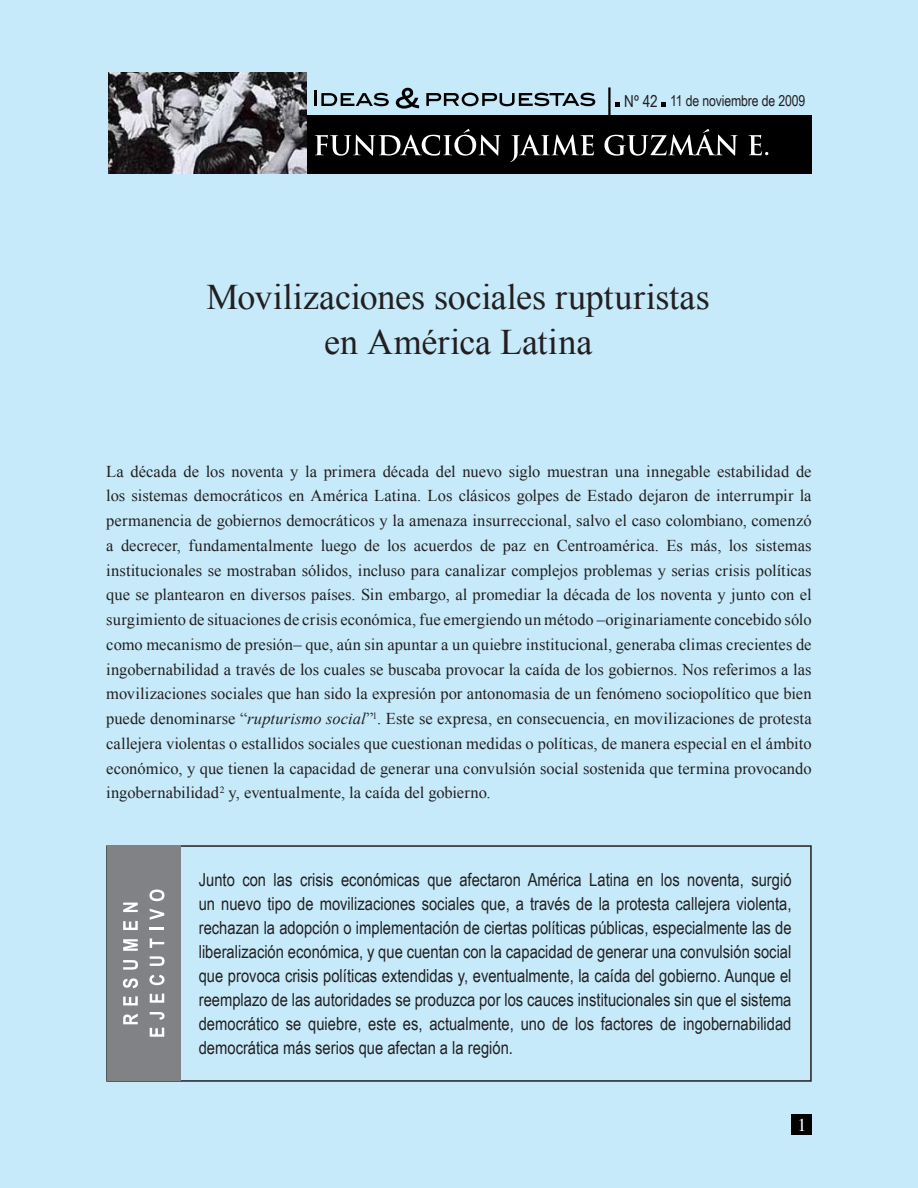
<style>
.page{position:relative;width:918px;height:1188px;background:#c6eafa}
.page>*{position:absolute;margin:0;border:0;box-sizing:border-box;transform-origin:0 0}
.Título_1{font:36px "Times New Roman";color:#231f20}
.t1{font:18px/24px "Arial Narrow";color:#231f20;text-align:justify}
.t2{font:18px "Times";color:#fff}
.t3{font:16.5px/24.8px "Times New Roman";color:#231f20;text-align:justify}
.t4{font:16.5px "Arial Narrow";color:#231f20}
.t5{font:15px "Arial Narrow";letter-spacing:-.01em;color:#231f20}
.s1{font-style:italic}
</style>
<div class="page">
<div style="left:106px;top:845px;width:706px;height:237px;border:2px solid #231f20"></div>
<div style="left:290px;top:115px;width:522px;height:59px;background:#000"></div>
<img style="left:109px;top:72px;width:197px;height:102px">
<hr style="left:608px;top:87px;width:3px;height:28px;background:#000">
<svg style="left:315px;top:129px;width:186px;height:27px"></svg>
<svg style="left:510px;top:135px;width:84px;height:27px"></svg>
<svg style="left:604px;top:129px;width:134px;height:27px"></svg>
<svg style="left:748px;top:135px;width:20px;height:20px"></svg>
<hr style="left:314px;top:91px;width:3px;height:15px;background:#000">
<svg style="left:321px;top:93px;width:68px;height:13px"></svg>
<svg style="left:426px;top:93px;width:169px;height:13px"></svg>
<svg style="left:396px;top:88px;width:23px;height:21px"></svg>
<svg style="left:616px;top:102px;width:4px;height:4px"></svg>
<svg style="left:662px;top:102px;width:4px;height:4px"></svg>
<div style="left:107px;top:845px;width:73px;height:236px;background:#808285"></div>
<svg style="left:150px;top:1028px;width:14px;height:9px"></svg>
<svg style="left:150px;top:1012px;width:15px;height:8px"></svg>
<svg style="left:150px;top:994px;width:14px;height:9px"></svg>
<svg style="left:149px;top:975px;width:16px;height:10px"></svg>
<svg style="left:150px;top:956px;width:15px;height:10px"></svg>
<svg style="left:150px;top:938px;width:14px;height:10px"></svg>
<svg style="left:150px;top:928px;width:14px;height:2px"></svg>
<svg style="left:150px;top:909px;width:14px;height:11px"></svg>
<svg style="left:149px;top:890px;width:16px;height:11px"></svg>
<svg style="left:123px;top:1014px;width:15px;height:10px"></svg>
<svg style="left:123px;top:996px;width:15px;height:9px"></svg>
<svg style="left:123px;top:978px;width:15px;height:10px"></svg>
<svg style="left:123px;top:960px;width:15px;height:10px"></svg>
<svg style="left:123px;top:939px;width:15px;height:12px"></svg>
<svg style="left:123px;top:921px;width:15px;height:9px"></svg>
<svg style="left:123px;top:903px;width:15px;height:9px"></svg>
<div style="left:792px;top:1115px;width:20px;height:20px;background:#000"></div>
<p class="t4" style="left:624px;top:92px;width:35px">Nº 42</p>
<p class="t5" style="left:670px;top:92px;width:137px">11 de noviembre de 2009</p>
<p class="Título_1" style="left:206px;top:273px;width:505px">Movilizaciones sociales rupturistas</p>
<p class="Título_1" style="left:324px;top:318px;width:270px">en América Latina</p>
<p class="t3" style="left:106px;top:458px;width:707px">La década de los noventa y la primera década del nuevo siglo muestran una innegable estabilidad de los sistemas democráticos en América Latina. Los clásicos golpes de Estado dejaron de interrumpir la permanencia de gobiernos democráticos y la amenaza insurreccional, salvo el caso colombiano, comenzó a decrecer, fundamentalmente luego de los acuerdos de paz en Centroamérica. Es más, los sistemas institucionales se mostraban sólidos, incluso para canalizar complejos problemas y serias crisis políticas que se plantearon en diversos países. Sin embargo, al promediar la década de los noventa y junto con el surgimiento de situaciones de crisis económica, fue emergiendo un método –originariamente concebido sólo como mecanismo de presión– que, aún sin apuntar a un quiebre institucional, generaba climas crecientes de ingobernabilidad a través de los cuales se buscaba provocar la caída de los gobiernos. Nos referimos a las movilizaciones sociales que han sido la expresión por antonomasia de un fenómeno sociopolítico que bien puede denominarse “<span class="s1">rupturismo social</span>”<sup>1</sup>. Este se expresa, en consecuencia, en movilizaciones de protesta callejera violentas o estallidos sociales que cuestionan medidas o políticas, de manera especial en el ámbito económico, y que tienen la capacidad de generar una convulsión social sostenida que termina provocando ingobernabilidad<sup>2</sup> y, eventualmente, la caída del gobierno.</p>
<p class="t1" style="left:199px;top:867px;width:594px">Junto con las crisis económicas que afectaron América Latina en los noventa, surgió un nuevo tipo de movilizaciones sociales que, a través de la protesta callejera violenta, rechazan la adopción o implementación de ciertas políticas públicas, especialmente las de liberalización económica, y que cuentan con la capacidad de generar una convulsión social que provoca crisis políticas extendidas y, eventualmente, la caída del gobierno. Aunque el reemplazo de las autoridades se produzca por los cauces institucionales sin que el sistema democrático se quiebre, este es, actualmente, uno de los factores de ingobernabilidad democrática más serios que afectan a la región.</p>
<p class="t2" style="left:797px;top:1108px;width:10px">1</p>
</div>
